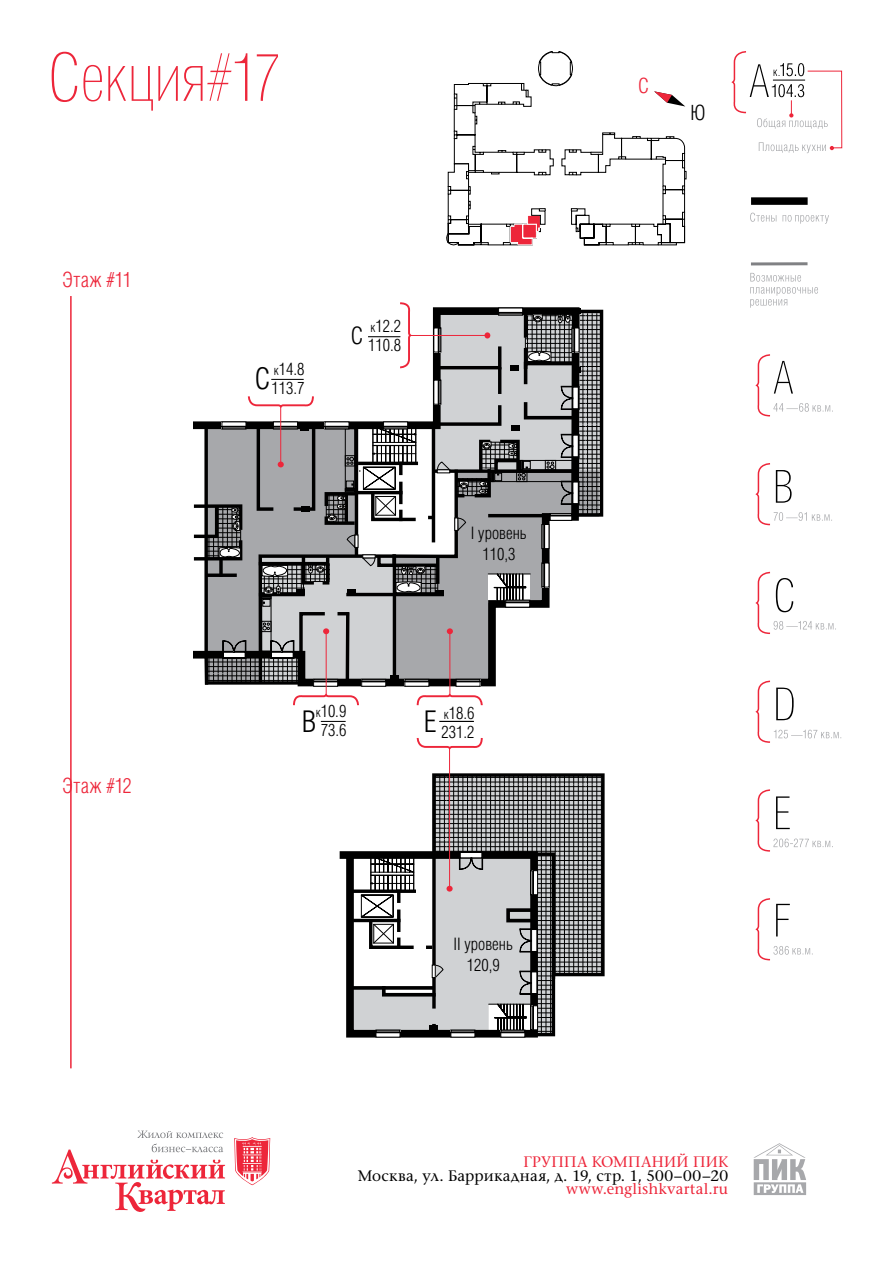
<style>
.page{position:relative;width:893px;height:1263px;background:#fff}
.page>*{position:absolute;margin:0;border:0;box-sizing:border-box;transform-origin:0 0}
.t1{font:66px "Helios Cond Thin C";letter-spacing:.005em;color:#ed263a}
.t2{font:30px "Helios Cond Light C";color:#000}
.t3{font:24px "Helios Cond Light C";color:#000}
.t4{font:21px "Helios Cond Light C";letter-spacing:.02em;color:#ed263a}
.t5{font:21px "Helios Cond Light C";color:#000}
.t6{font:17.1px/20.5px "Helios Cond Light C";color:#000;text-align:center}
.t7{font:14.7px "Sonet Serif C";letter-spacing:.02em;color:#000}
.t8{font:14.7px "Sonet Serif C";letter-spacing:.015em;color:#ed263a}
.s1{font-size:13.5px}
</style>
<div class="page">
<svg style="left:731px;top:51px;width:111px;height:102px"></svg>
<hr style="left:773px;top:80px;width:32px;height:1px;background:#000">
<svg style="left:750px;top:213px;width:79px;height:11px"></svg>
<svg style="left:750px;top:273px;width:68px;height:35px"></svg>
<div style="left:751px;top:197px;width:57px;height:8px;background:#000"></div>
<svg style="left:751px;top:262px;width:57px;height:4px"></svg>
<svg style="left:755px;top:354px;width:78px;height:63px"></svg>
<svg style="left:755px;top:463px;width:77px;height:63px"></svg>
<svg style="left:755px;top:571px;width:81px;height:64px"></svg>
<svg style="left:755px;top:680px;width:86px;height:63px"></svg>
<svg style="left:755px;top:789px;width:78px;height:63px"></svg>
<svg style="left:755px;top:898px;width:58px;height:63px"></svg>
<svg style="left:234px;top:1137px;width:37px;height:49px"></svg>
<svg style="left:52px;top:1130px;width:173px;height:82px"></svg>
<svg style="left:753px;top:1143px;width:53px;height:52px"></svg>
<hr style="left:70px;top:296px;width:2px;height:772px;background:#ed263a">
<svg style="left:446px;top:51px;width:240px;height:195px"></svg>
<div style="left:574px;top:310px;width:29px;height:207px;border:3px solid #000"></div>
<svg style="left:339px;top:772px;width:266px;height:266px"></svg>
<svg style="left:321px;top:721px;width:25px;height:1px"></svg>
<hr style="left:326px;top:631px;width:1px;height:64px;background:#ed263a">
<svg style="left:293px;top:692px;width:66px;height:14px"></svg>
<hr style="left:449px;top:631px;width:1px;height:64px;background:#ed263a">
<svg style="left:416px;top:692px;width:67px;height:14px"></svg>
<hr style="left:449px;top:748px;width:1px;height:141px;background:#ed263a">
<div style="left:446px;top:886px;width:7px;height:6px;background:#ed263a;border-radius:50%"></div>
<svg style="left:416px;top:738px;width:67px;height:13px"></svg>
<svg style="left:193px;top:302px;width:409px;height:383px"></svg>
<hr style="left:439px;top:721px;width:35px;height:1px;background:#000">
<h1 class="t1" style="left:48px;top:41px;width:234px">Секция#17</h1>
<p class="t4" style="left:62px;top:267px;width:71px">Этаж #11</p>
<p class="t4" style="left:62px;top:774px;width:71px">Этаж #12</p>
<p class="t6" style="left:274px;top:358px;width:32px"><span class="s1">к</span>14.8</p>
<h2 class="t2" style="left:255px;top:361px;width:17px">С</h2>
<p class="t6" style="left:271px;top:378px;width:34px">113.7</p>
<p class="t6" style="left:370px;top:316px;width:32px"><span class="s1">к</span>12.2</p>
<h3 class="t3" style="left:351px;top:322px;width:14px">C</h3>
<p class="t6" style="left:368px;top:335px;width:34px">110.8</p>
<p class="t6" style="left:471px;top:523px;width:57px">I уровень<br>110,3</p>
<p class="t6" style="left:316px;top:700px;width:32px"><span class="s1">к</span>10.9</p>
<h2 class="t2" style="left:302px;top:705px;width:16px">B</h2>
<p class="t6" style="left:321px;top:720px;width:27px">73.6</p>
<p class="t6" style="left:444px;top:702px;width:32px"><span class="s1">к</span>18.6</p>
<h2 class="t2" style="left:424px;top:705px;width:14px">E</h2>
<p class="t6" style="left:442px;top:721px;width:34px">231.2</p>
<p class="t6" style="left:453px;top:934px;width:61px">II уровень<br>120,9</p>
<p class="t4" style="left:638px;top:74px;width:12px">С</p>
<p class="t5" style="left:690px;top:101px;width:17px">Ю</p>
<p class="t8" style="left:523px;top:1153px;width:206px">ГРУППА КОМПАНИЙ ПИК</p>
<p class="t7" style="left:358px;top:1166px;width:372px">Москва, ул. Баррикадная, д. 19, стр. 1, 500-00-20</p>
<p class="t8" style="left:566px;top:1180px;width:163px">www.englishkvartal.ru</p>
</div>
